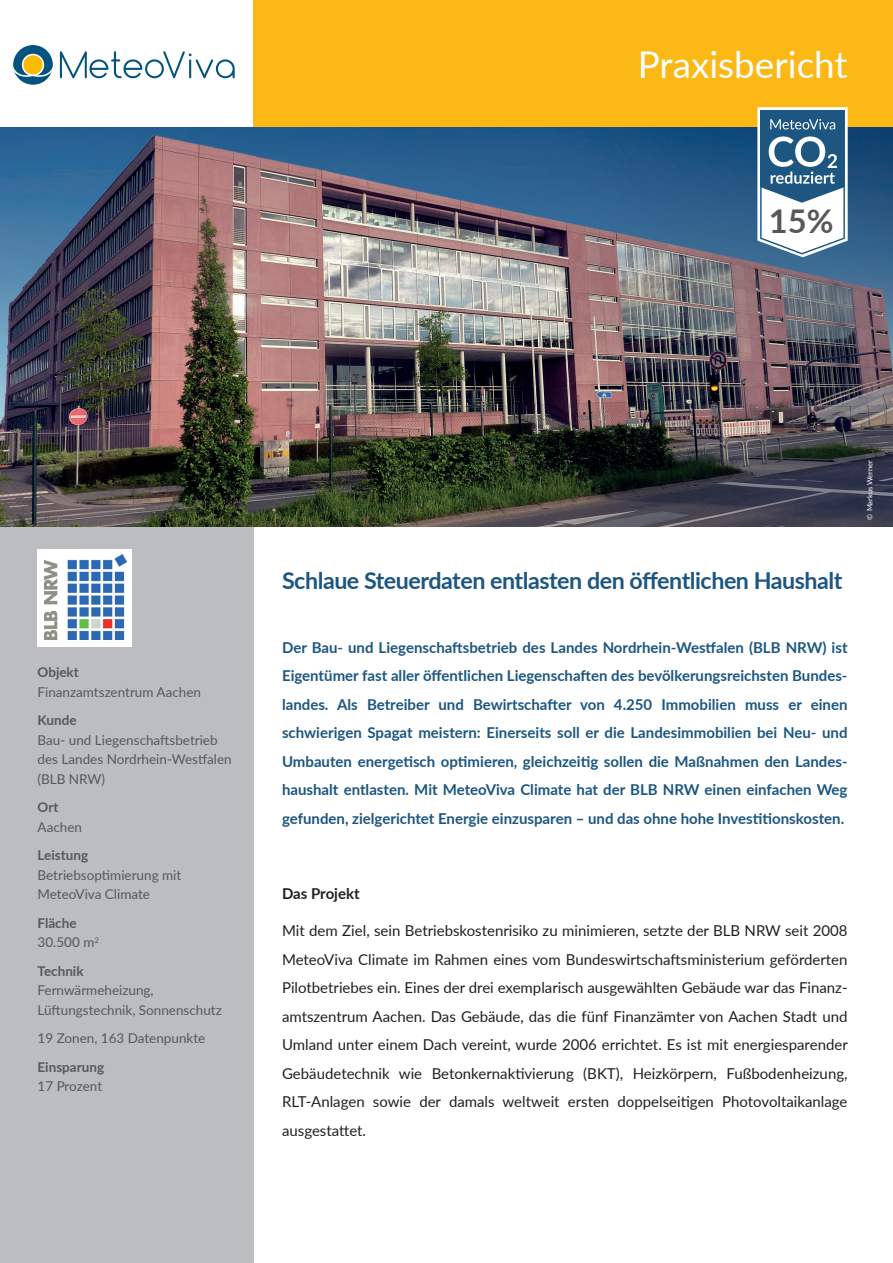
<style>
.page{position:relative;width:893px;height:1263px;background:#fff}
.page>*{position:absolute;margin:0;border:0;box-sizing:border-box;transform-origin:0 0}
.t1{font:36.9px "Lato";color:#fff}
.t2{font:700 32.7px "Lato";color:#57585a}
.t3{font:700 23.25px "Lato";letter-spacing:-.02em;color:#1c5681}
.t4{font:15px/28.5px "Lato";color:#231f20;text-align:justify}
.t5{font:700 15px/28.5px "Lato";color:#1c5681;text-align:justify}
.t6{font:700 15px "Lato";color:#231f20}
.t7{font:13.5px/19.5px "Lato";color:#57585a}
.t8{font:700 13.5px "Lato";color:#57585a}
.t9{font:7.5px "Lato";color:#fff}
.s1{font-weight:700}
</style>
<div class="page">
<div style="left:0;top:507px;width:254px;height:756px;background:#bcbdc0"></div>
<div style="left:254px;top:0;width:639px;height:128px;background:#fcb814"></div>
<img style="left:0;top:128px;width:893px;height:399px">
<div style="left:38px;top:549px;width:94px;height:98px;background:#fff"></div>
<img style="left:45px;top:554px;width:82px;height:85px">
<svg style="left:757px;top:107px;width:91px;height:150px"></svg>
<svg style="left:13px;top:45px;width:222px;height:40px"></svg>
<h1 class="t1" style="left:638px;top:38px;width:211px">Praxisbericht</h1>
<h2 class="t2" style="left:769px;top:197px;width:66px">15%</h2>
<p class="t8" style="left:38px;top:663px;width:43px">Objekt</p>
<p class="t7" style="left:38px;top:682px;width:165px">Finanzamtszentrum Aachen</p>
<p class="t8" style="left:38px;top:711px;width:41px">Kunde</p>
<p class="t7" style="left:38px;top:730px;width:196px">Bau- und Liegenschaftsbetrieb des Landes Nordrhein-Westfalen (BLB NRW)</p>
<p class="t8" style="left:38px;top:797px;width:22px">Ort</p>
<p class="t7" style="left:38px;top:817px;width:46px">Aachen</p>
<p class="t8" style="left:38px;top:845px;width:52px">Leistung</p>
<p class="t7" style="left:38px;top:865px;width:145px">Betriebsoptimierung mit<br>MeteoViva Climate</p>
<p class="t7" style="left:38px;top:913px;width:63px"><span class="s1">Fläche<br></span>30.500 m<sup>2</sup></p>
<p class="t8" style="left:38px;top:961px;width:48px">Technik</p>
<p class="t7" style="left:38px;top:980px;width:186px">Fernwärmeheizung,<br>Lüftungstechnik, Sonnenschutz</p>
<p class="t7" style="left:38px;top:1028px;width:169px">19 Zonen, 163 Datenpunkte</p>
<p class="t8" style="left:38px;top:1057px;width:68px">Einsparung</p>
<p class="t7" style="left:38px;top:1076px;width:66px">17 Prozent</p>
<p class="t9" style="left:864px;top:520px;width:61px;rotate:-90deg">© Markus Werner</p>
<h3 class="t3" style="left:282px;top:564px;width:562px">Schlaue Steuerdaten entlasten den öffentlichen Haushalt</h3>
<p class="t5" style="left:282px;top:632px;width:567px">Der Bau- und Liegenschaftsbetrieb des Landes Nordrhein-Westfalen (BLB NRW) ist Eigentümer fast aller öffentlichen Liegenschaften des bevölkerungsreichsten Bundes&shy;landes. Als Betreiber und Bewirtschafter von 4.250 Immobilien muss er einen schwierigen Spagat meistern: Einerseits soll er die Landesimmobilien bei Neu- und Umbauten energetisch optimieren, gleichzeitig sollen die Maßnahmen den Landes&shy;haushalt entlasten. Mit MeteoViva Climate hat der BLB NRW einen einfachen Weg gefunden, zielgerichtet Energie einzusparen – und das ohne hohe Investitionskosten.</p>
<p class="t6" style="left:282px;top:882px;width:79px">Das Projekt</p>
<p class="t4" style="left:282px;top:916px;width:567px">Mit dem Ziel, sein Betriebskostenrisiko zu minimieren, setzte der BLB NRW seit 2008<br>MeteoViva Climate im Rahmen eines vom Bundeswirtschaftsministerium geförderten Pilotbetriebes ein. Eines der drei exemplarisch ausgewählten Gebäude war das Finanz&shy;amtszentrum Aachen. Das Gebäude, das die fünf Finanzämter von Aachen Stadt und Umland unter einem Dach vereint, wurde 2006 errichtet. Es ist mit energiesparender Gebäudetechnik wie Betonkernaktivierung (BKT), Heizkörpern, Fußbodenheizung, RLT-Anlagen sowie der damals weltweit ersten doppelseitigen Photovoltaikanlage ausgestattet.</p>
</div>
